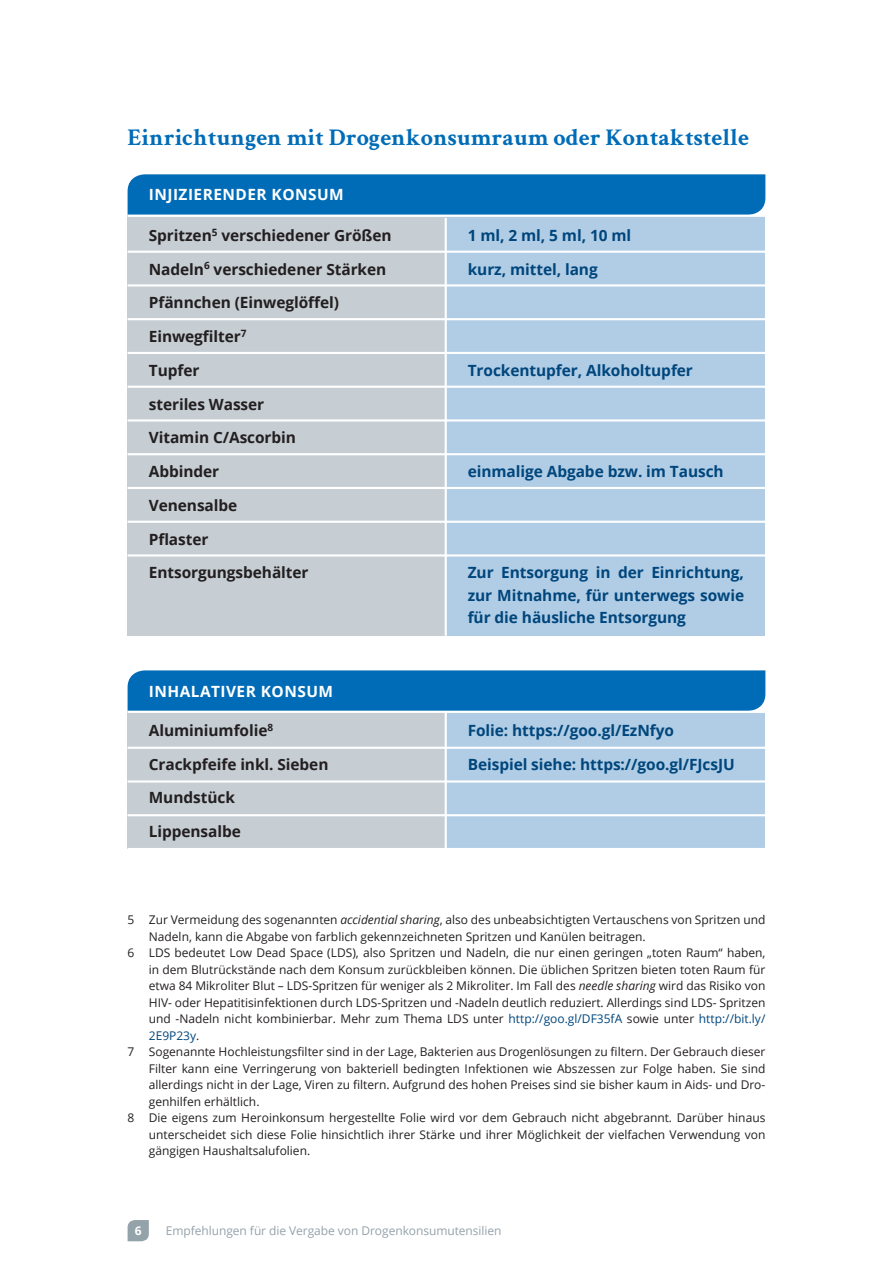
<style>
.page{position:relative;width:893px;height:1263px;background:#fff}
.page>*{position:absolute;margin:0;border:0;box-sizing:border-box;transform-origin:0 0}
.t1{font:700 24px "Crimson Text";color:#006cb7}
.t2{font:700 15.45px/22.5px "Open Sans";letter-spacing:-.005em;color:#00467c;text-align:justify}
.t3{font:700 15.45px/33.8px "Open Sans";letter-spacing:-.005em;color:#231f20}
.t4{font:700 15.45px "Open Sans";letter-spacing:.03em;color:#fff}
.t5{font:12px "Open Sans";color:#231f20}
.t6{font:12px "Open Sans";letter-spacing:-.005em;color:#94a2aa}
.t7{font:12px "Open Sans";color:#00467c}
.t8{font:700 12px "Open Sans";color:#fff}
.s1{font-style:italic}
.s2{color:#00467c}
.s3{color:#231f20}
</style>
<div class="page">
<svg style="left:128px;top:1220px;width:21px;height:21px"></svg>
<div style="left:128px;top:215px;width:637px;height:421px;background:#b1cde5"></div>
<div style="left:128px;top:215px;width:318px;height:421px;background:#c6ced4"></div>
<div style="left:128px;top:174px;width:637px;height:41px;background:#006cb7"></div>
<div style="left:128px;top:712px;width:637px;height:137px;background:#b1cde5"></div>
<div style="left:128px;top:712px;width:318px;height:137px;background:#c6ced4"></div>
<div style="left:128px;top:670px;width:637px;height:41px;background:#006cb7"></div>
<hr style="left:128px;top:711px;width:637px;height:2px;background:#fff">
<hr style="left:128px;top:747px;width:637px;height:2px;background:#fff">
<hr style="left:128px;top:780px;width:637px;height:2px;background:#fff">
<hr style="left:128px;top:814px;width:637px;height:2px;background:#fff">
<hr style="left:128px;top:848px;width:637px;height:2px;background:#fff">
<hr style="left:445px;top:712px;width:2px;height:137px;background:#fff">
<hr style="left:128px;top:215px;width:637px;height:2px;background:#fff">
<hr style="left:128px;top:251px;width:637px;height:2px;background:#fff">
<hr style="left:128px;top:284px;width:637px;height:2px;background:#fff">
<hr style="left:128px;top:318px;width:637px;height:2px;background:#fff">
<hr style="left:128px;top:352px;width:637px;height:2px;background:#fff">
<hr style="left:128px;top:386px;width:637px;height:2px;background:#fff">
<hr style="left:128px;top:419px;width:637px;height:2px;background:#fff">
<hr style="left:128px;top:453px;width:637px;height:2px;background:#fff">
<hr style="left:128px;top:487px;width:637px;height:2px;background:#fff">
<hr style="left:128px;top:521px;width:637px;height:2px;background:#fff">
<hr style="left:128px;top:554px;width:637px;height:2px;background:#fff">
<hr style="left:445px;top:218px;width:2px;height:418px;background:#fff">
<h1 class="t1" style="left:128px;top:122px;width:623px">Einrichtungen mit Drogenkonsumraum oder Kontaktstelle</h1>
<p class="t4" style="left:149px;top:184px;width:50px">Injizierender</p>
<p class="t4" style="left:272px;top:184px;width:24px">Konsum</p>
<p class="t3" style="left:149px;top:218px;width:244px">Spritzen<sup>5</sup> verschiedener Größen</p>
<p class="t2" style="left:468px;top:224px;width:165px">1 ml, 2 ml, 5 ml, 10 ml</p>
<p class="t3" style="left:149px;top:252px;width:239px">Nadeln<sup>6</sup> verschiedener Stärken</p>
<p class="t2" style="left:468px;top:257px;width:132px">kurz, mittel, lang</p>
<p class="t3" style="left:149px;top:285px;width:192px">Pfännchen (Einweglöffel)<br>Einwegfilter<sup>7<br></sup>Tupfer</p>
<p class="t2" style="left:468px;top:359px;width:227px">Trockentupfer, Alkoholtupfer</p>
<p class="t3" style="left:149px;top:387px;width:149px">steriles Wasser<br>Vitamin C/Ascorbin<br>Abbinder</p>
<p class="t3" style="left:149px;top:488px;width:161px">Venensalbe<br>Pflaster<br>Entsorgungsbehälter</p>
<p class="t2" style="left:468px;top:460px;width:257px">einmalige Abgabe bzw. im Tausch</p>
<p class="t2" style="left:468px;top:561px;width:278px">Zur Entsorgung in der Einrichtung, zur Mitnahme, für unterwegs sowie für die häusliche Entsorgung</p>
<p class="t4" style="left:149px;top:680px;width:17px">Inhalativer</p>
<p class="t4" style="left:261px;top:680px;width:24px">Konsum</p>
<p class="t3" style="left:149px;top:713px;width:126px">Aluminiumfolie<sup>8</sup></p>
<p class="t2" style="left:468px;top:719px;width:208px">Folie: https://goo.gl/EzNfyo</p>
<p class="t3" style="left:149px;top:747px;width:181px">Crackpfeife inkl. Sieben</p>
<p class="t2" style="left:468px;top:752px;width:268px">Beispiel siehe: https://goo.gl/FJcsJU</p>
<p class="t3" style="left:149px;top:780px;width:94px">Mundstück<br>Lippensalbe</p>
<p class="t5" style="left:128px;top:911px;width:639px">5 Zur Vermeidung des sogenannten <span class="s1">accidential sharing</span>, also des unbeabsichtigten Vertauschens von Spritzen und</p>
<p class="t5" style="left:149px;top:928px;width:498px">Nadeln, kann die Abgabe von farblich gekennzeichneten Spritzen und Kanülen beitragen.</p>
<p class="t5" style="left:128px;top:944px;width:639px">6 LDS bedeutet Low Dead Space (LDS), also Spritzen und Nadeln, die nur einen geringen „toten Raum“ haben,</p>
<p class="t5" style="left:149px;top:961px;width:618px">in dem Blutrückstände nach dem Konsum zurückbleiben können. Die üblichen Spritzen bieten toten Raum für</p>
<p class="t5" style="left:149px;top:977px;width:618px">etwa 84 Mikroliter Blut – LDS-Spritzen für weniger als 2 Mikroliter. Im Fall des <span class="s1">needle sharing</span> wird das Risiko von</p>
<p class="t5" style="left:149px;top:994px;width:618px">HIV- oder Hepatitisinfektionen durch LDS-Spritzen und -Nadeln deutlich reduziert. Allerdings sind LDS- Spritzen</p>
<p class="t5" style="left:149px;top:1010px;width:618px">und -Nadeln nicht kombinierbar. Mehr zum Thema LDS unter <span class="s2">http://goo.gl/DF35fA</span> sowie unter <span class="s2">http://bit.ly/</span></p>
<p class="t7" style="left:149px;top:1027px;width:52px">2E9P23y<span class="s3">.</span></p>
<p class="t5" style="left:128px;top:1043px;width:639px">7 Sogenannte Hochleistungsfilter sind in der Lage, Bakterien aus Drogenlösungen zu filtern. Der Gebrauch dieser</p>
<p class="t5" style="left:149px;top:1060px;width:618px">Filter kann eine Verringerung von bakteriell bedingten Infektionen wie Abszessen zur Folge haben. Sie sind</p>
<p class="t5" style="left:149px;top:1076px;width:618px">allerdings nicht in der Lage, Viren zu filtern. Aufgrund des hohen Preises sind sie bisher kaum in Aids- und Dro-</p>
<p class="t5" style="left:149px;top:1093px;width:112px">genhilfen erhältlich.</p>
<p class="t5" style="left:128px;top:1109px;width:639px">8 Die eigens zum Heroinkonsum hergestellte Folie wird vor dem Gebrauch nicht abgebrannt. Darüber hinaus</p>
<p class="t5" style="left:149px;top:1126px;width:618px">unterscheidet sich diese Folie hinsichtlich ihrer Stärke und ihrer Möglichkeit der vielfachen Verwendung von</p>
<p class="t5" style="left:149px;top:1142px;width:163px">gängigen Haushaltsalufolien.</p>
<p class="t8" style="left:135px;top:1222px;width:8px">6</p>
<p class="t6" style="left:166px;top:1222px;width:337px">Empfehlungen für die Vergabe von Drogenkonsumutensilien</p>
</div>
